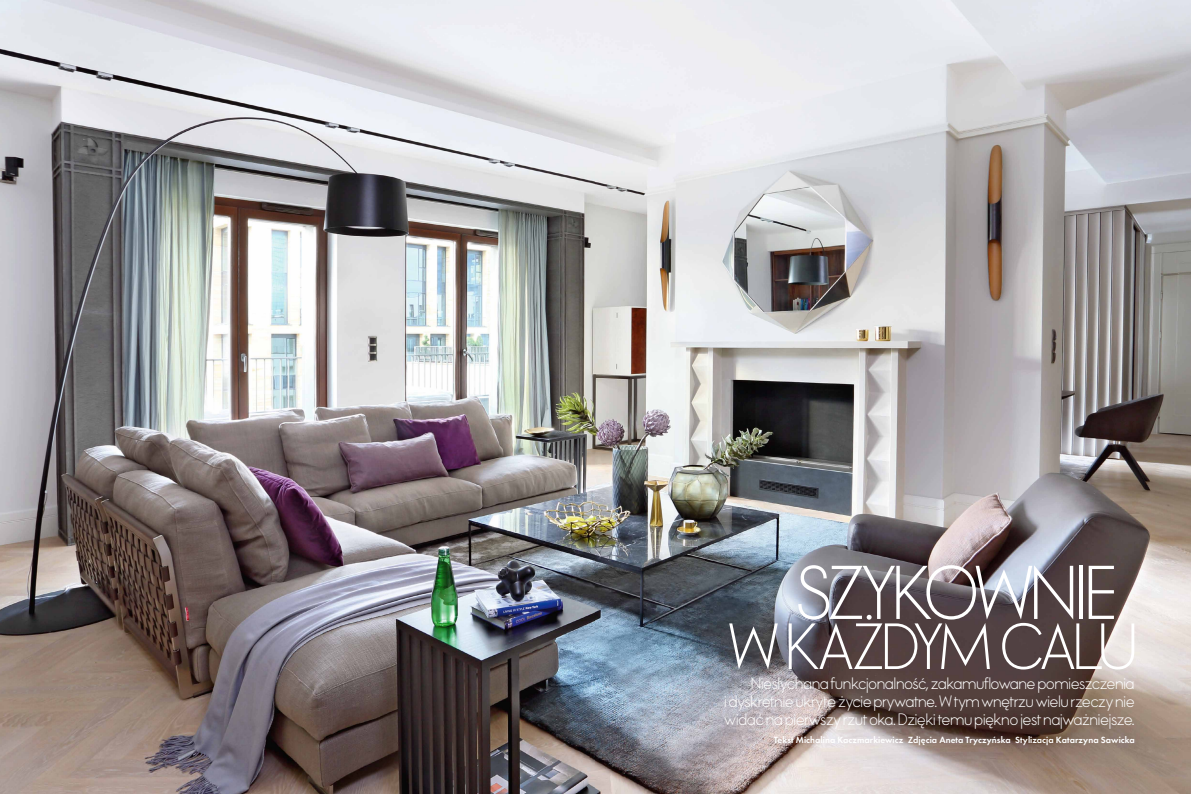
<style>
.page{position:relative;width:1191px;height:794px;background:#fff}
.page>*{position:absolute;margin:0;border:0;box-sizing:border-box;transform-origin:0 0}
.t1{font:68.8px "Elle Nova";letter-spacing:-.03em;color:#fff}
.t2{font:59px "Elle Nova";letter-spacing:-.035em;color:#fff}
.t3{font:15px/18px "Elle Nova";letter-spacing:.005em;color:#fff;text-align:justify}
.t4{font:600 9.3px "Elle Gabor";letter-spacing:.005em;color:#fff}
</style>
<div class="page">
<img style="left:0;top:0;width:1191px;height:794px">
<h1 class="t1" style="left:795px;top:555px;width:322px">szykownie</h1>
<h2 class="t2" style="left:729px;top:614px;width:409px">w każdym calu</h2>
<p class="t3" style="left:724px;top:675px;width:412px;text-indent:27px">Niesłychana funkcjonalność, zakamuflowane pomieszczenia i dyskretnie ukryte życie prywatne. W tym wnętrzu wielu rzeczy nie widać na pierwszy rzut oka. Dzięki temu piękno jest najważniejsze.</p>
<p class="t4" style="left:774px;top:734px;width:362px">Tekst Michalina Kaczmarkiewicz Zdjęcia Aneta Tryczyńska Stylizacja Katarzyna Sawicka</p>
</div>
